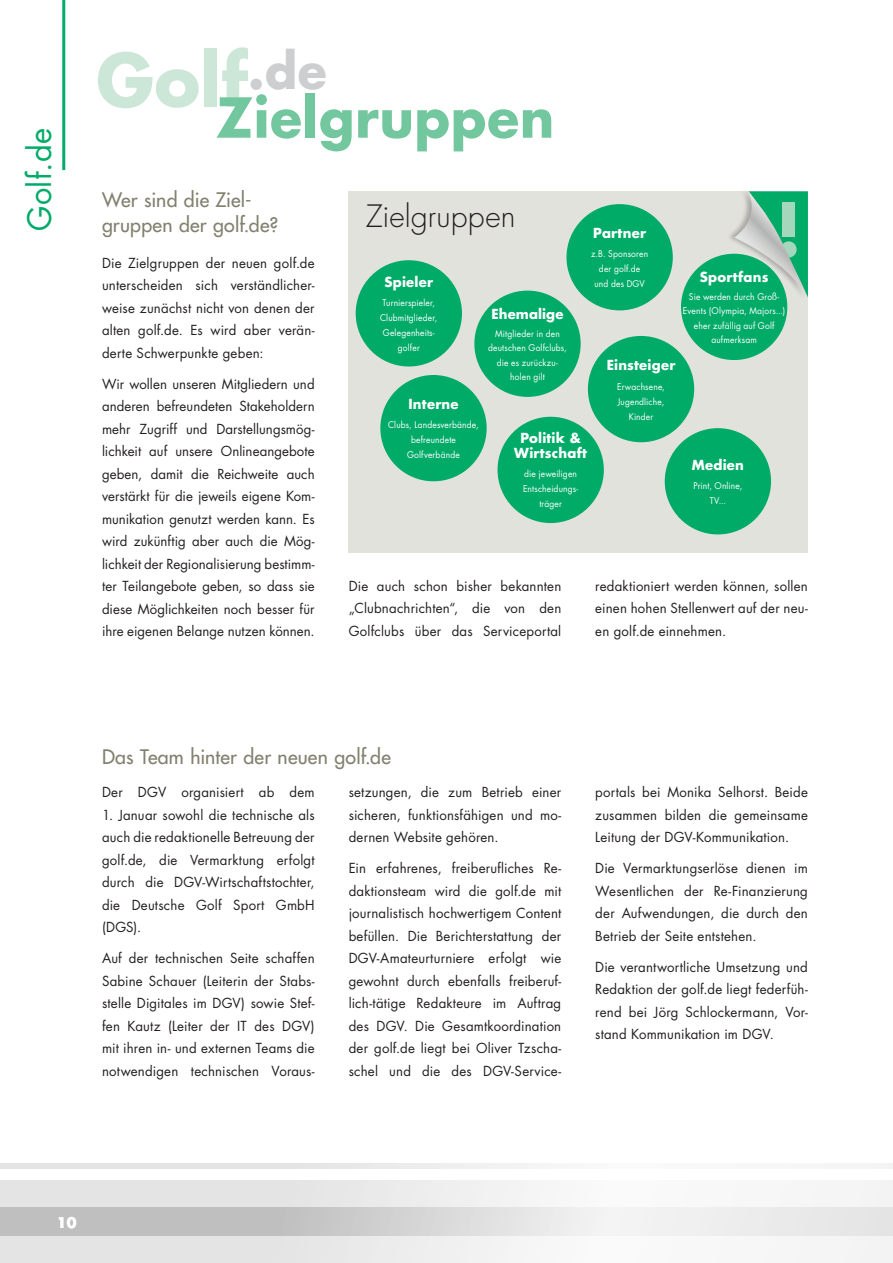
<style>
.page{position:relative;width:893px;height:1263px;background:#fff}
.page>*{position:absolute;margin:0;border:0;box-sizing:border-box;transform-origin:0 0}
.t1{font:700 53.55px "Futura LT";letter-spacing:.01em;color:#73c79e}
.t2{font:700 48.6px "Futura LT";color:#cdced0}
.t3{font:31.5px "Futura LT";letter-spacing:.01em;color:#00ab68}
.t4{font:300 30px "Futura LT";letter-spacing:.005em;color:#231f20}
.t5{font:19.5px/25.5px "Futura LT";letter-spacing:.01em;color:#82806e}
.t6{font:700 14.25px "Futura LT";color:#fff}
.t7{font:13.5px/22.5px "Futura LT";letter-spacing:.015em;color:#231f20;text-align:justify}
.t8{font:700 13.5px/15px "Futura LT";letter-spacing:.015em;color:#fff;text-align:center}
.t9{font:9px/15px "Futura LT";letter-spacing:.02em;color:#fff;text-align:center;scale:.94 1}
</style>
<div class="page">
<div style="left:0;top:1163px;width:893px;height:6px;background:#eee"></div>
<div style="left:0;top:1180px;width:893px;height:55px;background:#eee"></div>
<svg style="left:0;top:1208px;width:893px;height:55px"></svg>
<hr style="left:62px;top:0;width:3px;height:170px;background:#00ab68">
<div style="left:349px;top:191px;width:459px;height:362px;background:#e2e2dd"></div>
<div style="left:726px;top:188px;width:81px;height:113px;background:#231f20;opacity:.3"></div>
<svg style="left:734px;top:191px;width:74px;height:106px"></svg>
<div style="left:356px;top:260px;width:106px;height:106px;background:#00ab68;border-radius:50%"></div>
<div style="left:380px;top:375px;width:107px;height:106px;background:#00ab68;border-radius:50%"></div>
<div style="left:497px;top:417px;width:107px;height:106px;background:#00ab68;border-radius:50%"></div>
<div style="left:474px;top:291px;width:107px;height:106px;background:#00ab68;border-radius:50%"></div>
<div style="left:566px;top:204px;width:107px;height:106px;background:#00ab68;border-radius:50%"></div>
<div style="left:588px;top:336px;width:106px;height:106px;background:#00ab68;border-radius:50%"></div>
<div style="left:665px;top:428px;width:106px;height:106px;background:#00ab68;border-radius:50%"></div>
<div style="left:681px;top:254px;width:106px;height:106px;background:#00ab68;border-radius:50%"></div>
<h3 class="t3" style="left:19px;top:231px;width:105px;rotate:-90deg">Golf.de</h3>
<h1 class="t1" style="left:96px;top:82px;width:460px"><sup>Golf</sup>Zielgruppen</h1>
<h2 class="t2" style="left:248px;top:39px;width:80px">.de</h2>
<h3 class="t5" style="left:102px;top:187px;width:178px">Wer sind die Ziel&shy;gruppen der golf.de?</h3>
<p class="t7" style="left:102px;top:251px;width:214px">Die Zielgruppen der neuen golf.de unterscheiden sich verständlicher&shy;weise zunächst nicht von denen der alten golf.de. Es wird aber verän&shy;derte Schwerpunkte geben:</p>
<p class="t7" style="left:102px;top:372px;width:214px">Wir wollen unseren Mitgliedern und anderen befreundeten Stakeholdern mehr Zugriff und Darstellungsmög&shy;lichkeit auf unsere Onlineangebote geben, damit die Reichweite auch verstärkt für die jeweils eigene Kom&shy;munikation genutzt werden kann. Es wird zukünftig aber auch die Mög&shy;lichkeit der Regionalisierung bestimm&shy;ter Teilangebote geben, so dass sie diese Möglichkeiten noch besser für ihre eigenen Belange nutzen können.</p>
<h3 class="t4" style="left:366px;top:198px;width:151px">Zielgruppen</h3>
<p class="t8" style="left:593px;top:225px;width:54px">Partner</p>
<p class="t9" style="left:591px;top:247px;width:62px">z.B. Sponsoren der golf.de und des DGV</p>
<p class="t8" style="left:384px;top:274px;width:50px">Spieler</p>
<p class="t9" style="left:380px;top:295px;width:62px">Turnierspieler,<br>Clubmitglieder,<br>Gelegenheits&shy;golfer</p>
<p class="t8" style="left:491px;top:306px;width:73px">Ehemalige</p>
<p class="t9" style="left:488px;top:327px;width:85px;line-height:14.2px">Mitglieder in den deutschen Golfclubs, die es zurückzu&shy;holen gilt</p>
<p class="t8" style="left:607px;top:358px;width:70px">Einsteiger</p>
<p class="t9" style="left:617px;top:379px;width:52px">Erwachsene,<br>Jugendliche,<br>Kinder</p>
<p class="t8" style="left:408px;top:396px;width:52px">Interne</p>
<p class="t9" style="left:388px;top:417px;width:98px">Clubs, Landesverbände, befreundete<br>Golfverbände</p>
<p class="t8" style="left:514px;top:430px;width:74px">Politik &amp;<br>Wirtschaft</p>
<p class="t9" style="left:523px;top:467px;width:60px">die jeweiligen<br>Entscheidungs&shy;träger</p>
<p class="t8" style="left:700px;top:269px;width:70px">Sportfans</p>
<p class="t9" style="left:683px;top:290px;width:110px;line-height:14.2px">Sie werden durch Groß-<br>Events (Olympia, Majors...) eher zufällig auf Golf aufmerksam</p>
<p class="t8" style="left:692px;top:457px;width:54px">Medien</p>
<p class="t9" style="left:693px;top:478px;width:54px">Print, Online,<br>TV...</p>
<p class="t7" style="left:349px;top:575px;width:214px">Die auch schon bisher bekannten „Clubnachrichten“, die von den Golfclubs über das Serviceportal</p>
<p class="t7" style="left:595px;top:575px;width:214px">redaktioniert werden können, sollen einen hohen Stellenwert auf der neu&shy;en golf.de einnehmen.</p>
<h3 class="t5" style="left:102px;top:744px;width:290px">Das Team hinter der neuen golf.de</h3>
<p class="t7" style="left:102px;top:781px;width:214px">Der DGV organisiert ab dem</p>
<p class="t7" style="left:102px;top:804px;width:214px">1. Januar sowohl die technische als auch die redaktionelle Betreuung der golf.de, die Vermarktung erfolgt durch die DGV-Wirtschaftstochter, die Deutsche Golf Sport GmbH (DGS).</p>
<p class="t7" style="left:102px;top:947px;width:214px">Auf der technischen Seite schaffen Sabine Schauer (Leiterin der Stabs&shy;stelle Digitales im DGV) sowie Stef&shy;fen Kautz (Leiter der IT des DGV) mit ihren in- und externen Teams die notwendigen technischen Voraus-</p>
<p class="t7" style="left:349px;top:781px;width:214px">setzungen, die zum Betrieb einer sicheren, funktionsfähigen und mo&shy;dernen Website gehören.</p>
<p class="t7" style="left:349px;top:857px;width:214px">Ein erfahrenes, freiberufliches Re&shy;daktionsteam wird die golf.de mit journalistisch hochwertigem Content befüllen. Die Berichterstattung der DGV-Amateurturniere erfolgt wie gewohnt durch ebenfalls freiberuf&shy;lich-tätige Redakteure im Auftrag des DGV. Die Gesamtkoordination der golf.de liegt bei Oliver Tzscha&shy;schel und die des DGV-Service-</p>
<p class="t7" style="left:595px;top:781px;width:214px">portals bei Monika Selhorst. Beide zusammen bilden die gemeinsame Leitung der DGV-Kommunikation.</p>
<p class="t7" style="left:595px;top:857px;width:214px">Die Vermarktungserlöse dienen im Wesentlichen der Re-Finanzierung der Aufwendungen, die durch den Betrieb der Seite entstehen.</p>
<p class="t7" style="left:595px;top:956px;width:214px">Die verantwortliche Umsetzung und Redaktion der golf.de liegt federfüh&shy;rend bei Jörg Schlockermann, Vor&shy;stand Kommunikation im DGV.</p>
<p class="t6" style="left:57px;top:1213px;width:21px">10</p>
</div>
